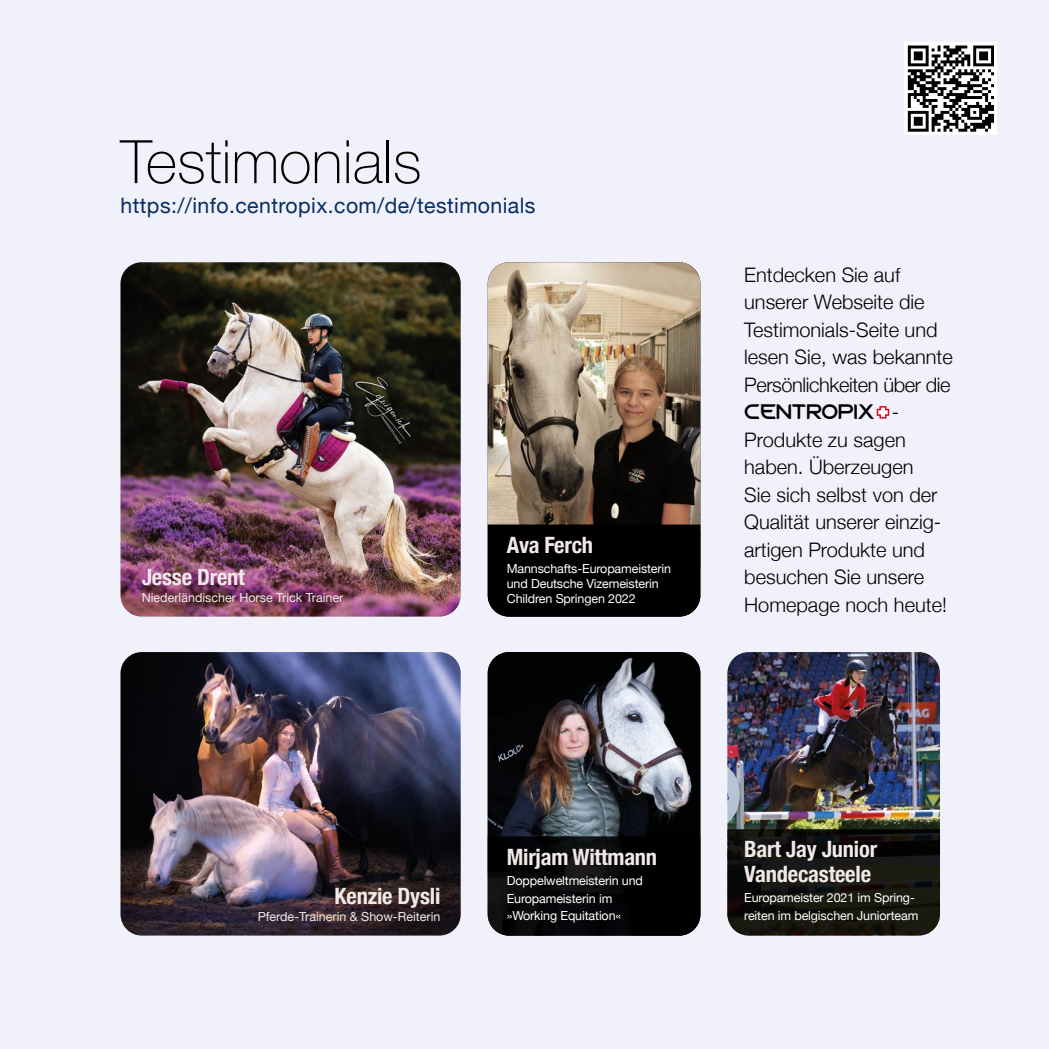
<style>
.page{position:relative;width:1049px;height:1049px;background:#f0f1fa}
.page>*{position:absolute;margin:0;border:0;box-sizing:border-box;transform-origin:0 0}
.t1{font:100 60px "Helvetica Neue";color:#000}
.t2{font:700 condensed 22.5px/25px "Helvetica Neue";letter-spacing:-.01em;color:#f1e9e8}
.t3{font:21.25px "Helvetica Neue";letter-spacing:.02em;color:#062c63}
.t4{font:300 20px/27.5px "Helvetica Neue";color:#000}
.t5{font:600 17.5px "Beginner";color:#000}
.t6{font:12.5px/17.5px "Helvetica Neue";letter-spacing:-.01em;color:#fff}
.t7{font:12.5px "Helvetica Neue";color:#f1e9e8}
.s1{font-family:"Helvetica Neue";font-weight:300;font-size:20px}
</style>
<div class="page">
<svg style="left:905px;top:43px;width:92px;height:92px"></svg>
<svg style="left:908px;top:46px;width:86px;height:86px"></svg>
<svg style="left:877px;top:406px;width:12px;height:13px"></svg>
<img style="left:120px;top:652px;width:341px;height:283px">
<img style="left:120px;top:262px;width:341px;height:355px">
<img style="left:488px;top:652px;width:212px;height:184px">
<svg style="left:488px;top:836px;width:212px;height:99px;background:#070809"></svg>
<img style="left:727px;top:652px;width:213px;height:177px">
<svg style="left:727px;top:829px;width:213px;height:106px;background:#151410"></svg>
<img style="left:488px;top:262px;width:212px;height:262px">
<div style="left:488px;top:524px;width:212px;height:93px;background:#000"></div>
<h1 class="t1" style="left:120px;top:116px;width:303px">Testimonials</h1>
<p class="t3" style="left:120px;top:190px;width:416px">https://info.centropix.com/de/testimonials</p>
<p class="t2" style="left:142px;top:562px;width:105px">Jesse Drent</p>
<p class="t7" style="left:142px;top:588px;width:203px">Niederländischer Horse Trick Trainer</p>
<p class="t2" style="left:507px;top:530px;width:88px">Ava Ferch</p>
<p class="t6" style="left:507px;top:561px;width:166px;line-height:15px">Mannschafts-Europameisterin und Deutsche Vizemeisterin<br>Children Springen 2022</p>
<p class="t4" style="left:744px;top:259px;width:210px">Entdecken Sie auf unserer Webseite die<br>Testimonials-Seite und lesen Sie, was bekannte<br>Persönlichkeiten über die</p>
<p class="t5" style="left:744px;top:400px;width:156px">CENTROPIX <span class="s1">-</span></p>
<p class="t4" style="left:744px;top:424px;width:204px">Produkte zu sagen haben. Überzeugen<br>Sie sich selbst von der<br>Qualität unserer einzig&shy;artigen Produkte und besuchen Sie unsere<br>Homepage noch heute!</p>
<p class="t2" style="left:335px;top:882px;width:107px">Kenzie Dysli</p>
<p class="t7" style="left:258px;top:908px;width:184px">Pferde-Trainerin &amp; Show-Reiterin</p>
<p class="t2" style="left:507px;top:843px;width:152px">Mirjam Wittmann</p>
<p class="t6" style="left:507px;top:873px;width:138px">Doppelweltmeisterin und<br>Europameisterin im »Working Equitation«</p>
<p class="t2" style="left:744px;top:835px;width:134px">Bart Jay Junior<br>Vandecasteele</p>
<p class="t6" style="left:744px;top:890px;width:176px">Europameister 2021 im Spring&shy;reiten im belgischen Juniorteam</p>
</div>
